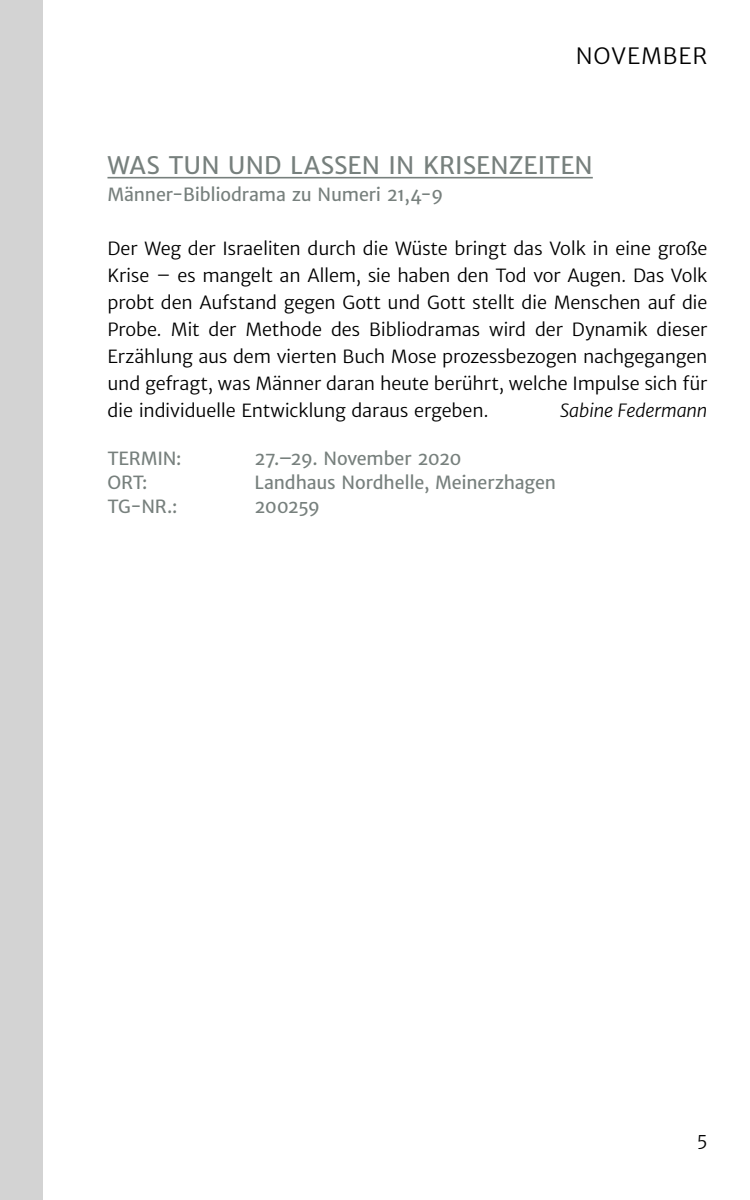
<style>
.page{position:relative;width:750px;height:1200px;background:#fff}
.page>*{position:absolute;margin:0;border:0;box-sizing:border-box;transform-origin:0 0}
.t1{font:24px "Merriweather Sans";color:#77807d}
.t2{font:22.35px "Merriweather Sans";letter-spacing:.04em;color:#000}
.t3{font:18px/27px "Merriweather Sans";letter-spacing:-.01em;color:#000;text-align:justify}
.t4{font:18px "Merriweather Sans";letter-spacing:-.01em;color:#77807d}
.t5{font:italic 18px "Merriweather Sans";letter-spacing:-.005em;color:#000}
.t6{font:18px "Merriweather Sans";color:#030303}
</style>
<div class="page">
<hr style="left:107px;top:177px;width:486px;height:1px;background:#77807d">
<div style="left:0;top:0;width:43px;height:1200px;background:#d3d3d3"></div>
<p class="t2" style="left:576px;top:43px;width:133px">NOVEMBER</p>
<h1 class="t1" style="left:107px;top:150px;width:487px">WAS TUN UND LASSEN IN KRISENZEITEN</h1>
<p class="t4" style="left:107px;top:183px;width:337px">Männer-Bibliodrama zu Numeri 21,4-9</p>
<p class="t3" style="left:107px;top:235px;width:602px">Der Weg der Israeliten durch die Wüste bringt das Volk in eine große Krise – es mangelt an Allem, sie haben den Tod vor Augen. Das Volk probt den Aufstand gegen Gott und Gott stellt die Menschen auf die Probe. Mit der Methode des Bibliodramas wird der Dynamik dieser Erzählung aus dem vierten Buch Mose prozessbezogen nachgegangen und gefragt, was Männer daran heute berührt, welche Impulse sich für die individuelle Entwicklung daraus ergeben.</p>
<p class="t5" style="left:560px;top:399px;width:149px">Sabine Federmann</p>
<p class="t4" style="left:107px;top:447px;width:76px">TERMIN:</p>
<p class="t4" style="left:254px;top:447px;width:209px">27.–29. November 2020</p>
<p class="t4" style="left:107px;top:471px;width:42px">ORT:</p>
<p class="t4" style="left:254px;top:471px;width:303px">Landhaus Nordhelle, Meinerzhagen</p>
<p class="t4" style="left:107px;top:495px;width:71px">TG-NR.:</p>
<p class="t4" style="left:254px;top:495px;width:67px">200259</p>
<p class="t6" style="left:697px;top:1129px;width:12px">5</p>
</div>
